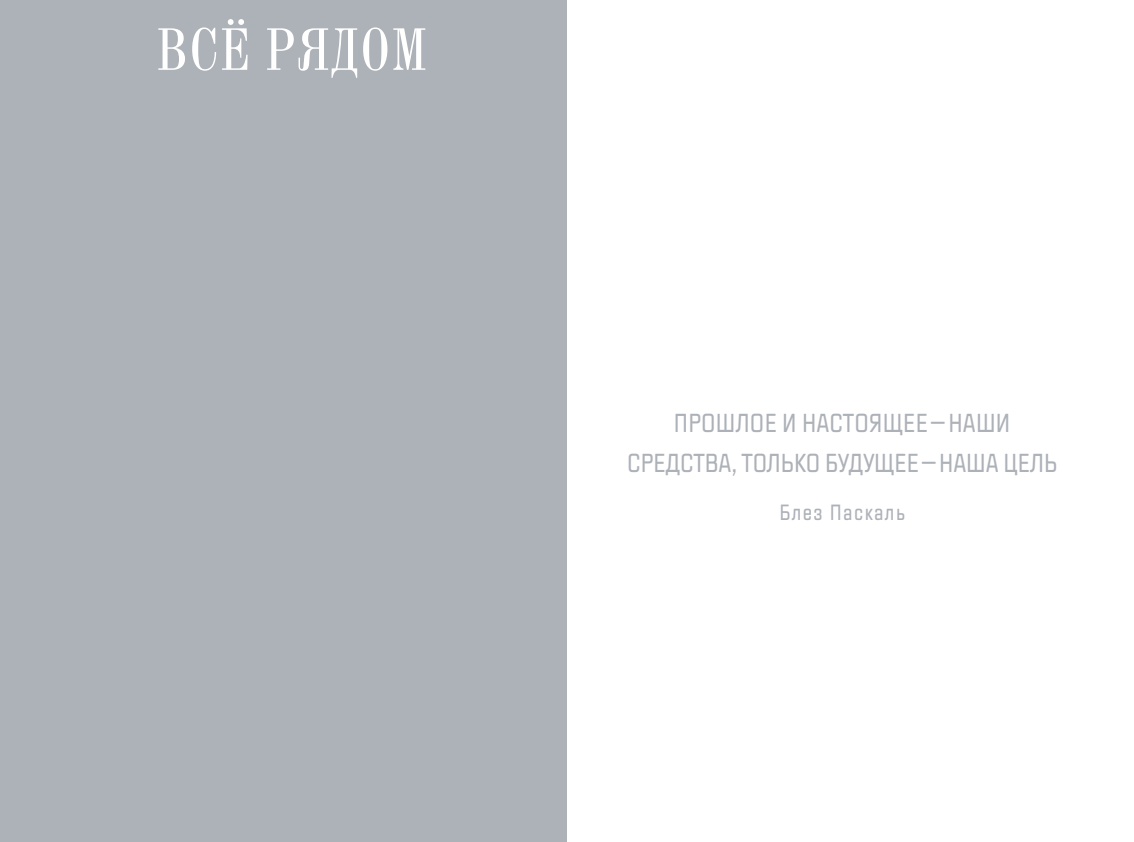
<style>
.page{position:relative;width:1134px;height:842px;background:#fff}
.page>*{position:absolute;margin:0;border:0;box-sizing:border-box;transform-origin:0 0}
.t1{font:59.2px "DX Old Standard Condensed No 2";letter-spacing:.03em;color:#fff}
.t2{font:500 26px/40px "TT Lakes Neue Trl Cnd";color:#adb1b8;text-align:center;scale:.9 1}
.t3{font:500 22px "TT Lakes Neue Trl Cnd";letter-spacing:.075em;color:#adb1b8;scale:.9 1}
</style>
<div class="page">
<div style="left:0;top:0;width:567px;height:842px;background:#adb1b8"></div>
<h1 class="t1" style="left:157px;top:17px;width:271px">ВСЁ РЯДОМ</h1>
<p class="t2" style="left:627px;top:403px;width:479px">ПРОШЛОЕ И НАСТОЯЩЕЕ—НАШИ<br>СРЕДСТВА, ТОЛЬКО БУДУЩЕЕ—НАША ЦЕЛЬ</p>
<p class="t3" style="left:779px;top:500px;width:141px">Блез Паскаль</p>
</div>
